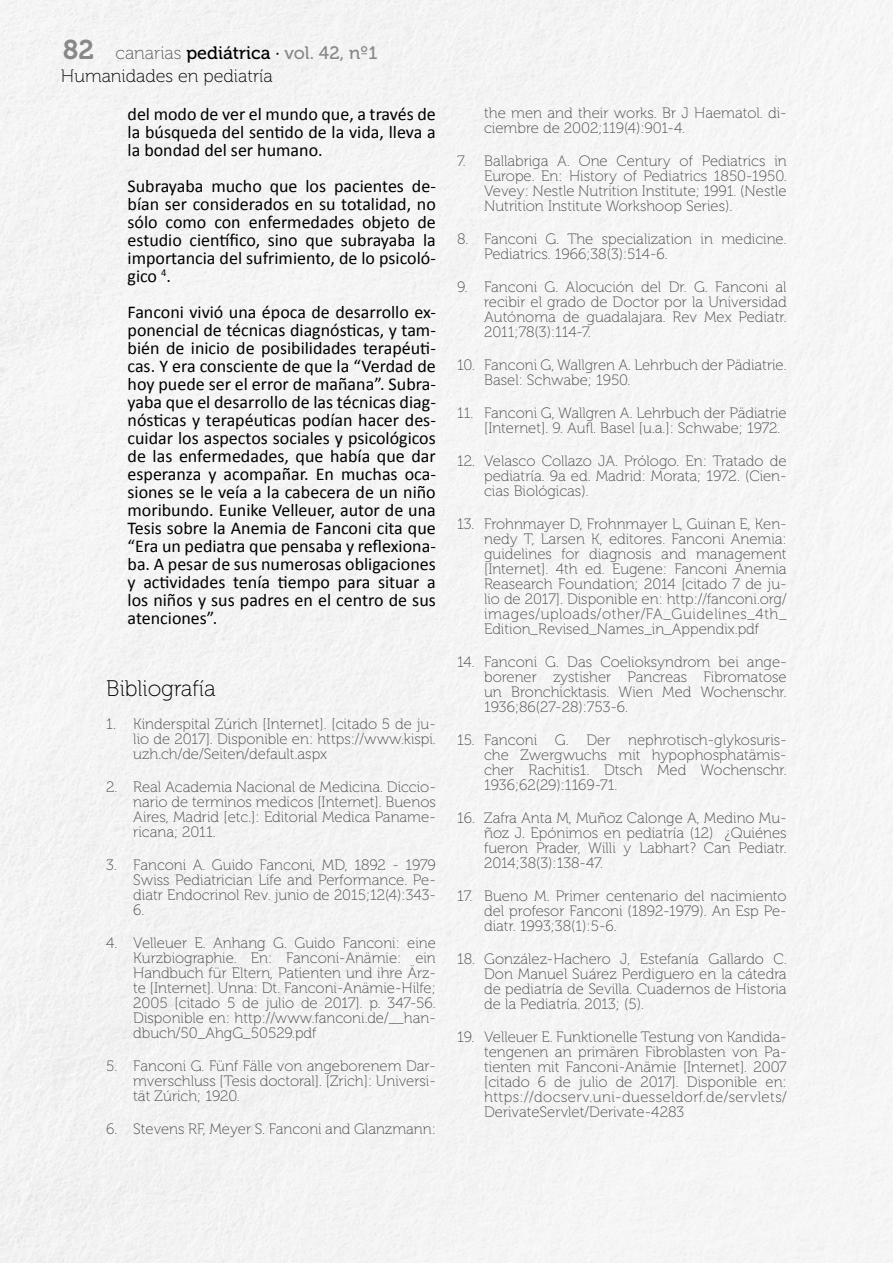
<style>
.page{position:relative;width:893px;height:1263px;background:#fff}
.page>*{position:absolute;margin:0;border:0;box-sizing:border-box;transform-origin:0 0}
.t1{font:22.5px "Museo 100";color:#000}
.t2{font:18px/18px "Calibri";color:#000;text-align:justify}
.t3{font:18px "Museo 500";color:#000}
.t4{font:18px "Museo 100";color:#000}
.t5{font:15px/15px "Museo 100";color:#4b4b4d;text-align:justify}
.s1{font-family:"Museo 700";font-size:27px;color:#87888a}
.s2{font-family:"Museo 100";color:#58585a}
.s3{color:#87888a}
</style>
<div class="page">
<p class="t3" style="left:63px;top:42px;width:316px"><span class="s1">82</span> <span class="s2">canarias</span> pediátrica · <span class="s3">vol. 42, nº1</span></p>
<p class="t4" style="left:61px;top:66px;width:213px">Humanidades en pediatría</p>
<p class="t2" style="left:128px;top:104px;width:310px">del modo de ver el mundo que, a través de la búsqueda del sentido de la vida, lleva a la bondad del ser humano.</p>
<p class="t2" style="left:128px;top:176px;width:310px">Subrayaba mucho que los pacientes de&shy;bían ser considerados en su totalidad, no sólo como con enfermedades objeto de estudio científico, sino que subrayaba la importancia del sufrimiento, de lo psicoló&shy;gico <sup>4</sup>.</p>
<p class="t2" style="left:128px;top:302px;width:310px">Fanconi vivió una época de desarrollo ex&shy;ponencial de técnicas diagnósticas, y tam&shy;bién de inicio de posibilidades terapéuti&shy;cas. Y era consciente de que la “Verdad de hoy puede ser el error de mañana”. Subra&shy;yaba que el desarrollo de las técnicas diag&shy;nósticas y terapéuticas podían hacer des&shy;cuidar los aspectos sociales y psicológicos de las enfermedades, que había que dar esperanza y acompañar. En muchas oca&shy;siones se le veía a la cabecera de un niño moribundo. Eunike Velleuer, autor de una Tesis sobre la Anemia de Fanconi cita que “Era un pediatra que pensaba y reflexiona&shy;ba. A pesar de sus numerosas obligaciones y actividades tenía tiempo para situar a los niños y sus padres en el centro de sus atenciones”.</p>
<h1 class="t1" style="left:106px;top:676px;width:111px">Bibliografía</h1>
<p class="t5" style="left:133px;top:717px;width:304px;text-indent:-27px">1. Kinderspital Zúrich [Internet]. [citado 5 de ju&shy;lio de 2017]. Disponible en: https://www.kispi. uzh.ch/de/Seiten/default.aspx</p>
<p class="t5" style="left:133px;top:780px;width:304px;text-indent:-27px">2. Real Academia Nacional de Medicina. Diccio&shy;nario de terminos medicos [Internet]. Buenos Aires, Madrid [etc.]: Editorial Medica Paname&shy;ricana; 2011.</p>
<p class="t5" style="left:133px;top:858px;width:304px;text-indent:-27px">3. Fanconi A. Guido Fanconi, MD, 1892 - 1979<br>Swiss Pediatrician Life and Performance. Pe&shy;diatr Endocrinol Rev. junio de 2015;12(4):343- 6.</p>
<p class="t5" style="left:133px;top:936px;width:304px;text-indent:-27px">4. Velleuer E. Anhang G. Guido Fanconi: eine Kurzbiographie. En: Fanconi-Anämie: ein Handbuch für Eltern, Patienten und ihre Ärz&shy;te [Internet]. Unna: Dt. Fanconi-Anämie-Hilfe; 2005 [citado 5 de julio de 2017]. p. 347-56.<br>Disponible en: http://www.fanconi.de/__han&shy;dbuch/50_AhgG_50529.pdf</p>
<p class="t5" style="left:133px;top:1059px;width:304px;text-indent:-27px">5. Fanconi G. Fünf Fälle von angeborenem Dar&shy;mverschluss [Tesis doctoral]. [Zrich]: Universi&shy;tät Zúrich; 1920.</p>
<p class="t5" style="left:106px;top:1122px;width:331px">6. Stevens RF, Meyer S. Fanconi and Glanzmann:</p>
<p class="t5" style="left:484px;top:105px;width:304px">the men and their works. Br J Haematol. di&shy;ciembre de 2002;119(4):901-4.</p>
<p class="t5" style="left:484px;top:153px;width:304px;text-indent:-27px">7. Ballabriga A. One Century of Pediatrics in Europe. En: History of Pediatrics 1850-1950.<br>Vevey: Nestle Nutrition Institute; 1991. (Nestle Nutrition Institute Workshoop Series).</p>
<p class="t5" style="left:484px;top:231px;width:304px;text-indent:-27px">8. Fanconi G. The specialization in medicine.<br>Pediatrics. 1966;38(3):514-6.</p>
<p class="t5" style="left:484px;top:279px;width:304px;text-indent:-27px">9. Fanconi G. Alocución del Dr. G. Fanconi al recibir el grado de Doctor por la Universidad Autónoma de guadalajara. Rev Mex Pediatr.<br>2011;78(3):114-7.</p>
<p class="t5" style="left:484px;top:357px;width:304px;text-indent:-27px">10. Fanconi G, Wallgren A. Lehrbuch der Pädiatrie.<br>Basel: Schwabe; 1950.</p>
<p class="t5" style="left:484px;top:405px;width:304px;text-indent:-27px">11. Fanconi G, Wallgren A. Lehrbuch der Pädiatrie [Internet]. 9. Aufl. Basel [u.a.]: Schwabe; 1972.</p>
<p class="t5" style="left:484px;top:453px;width:304px;text-indent:-27px">12. Velasco Collazo JA. Prólogo. En: Tratado de pediatría. 9a ed. Madrid: Morata; 1972. (Cien&shy;cias Biológicas).</p>
<p class="t5" style="left:484px;top:516px;width:304px;text-indent:-27px">13. Frohnmayer D, Frohnmayer L, Guinan E, Ken&shy;nedy T, Larsen K, editores. Fanconi Anemia: guidelines for diagnosis and management [Internet]. 4th ed. Eugene: Fanconi Anemia Reasearch Foundation; 2014 [citado 7 de ju&shy;lio de 2017]. Disponible en: http://fanconi.org/ images/uploads/other/FA_Guidelines_4th_ Edition_Revised_Names_in_Appendix.pdf</p>
<p class="t5" style="left:484px;top:654px;width:304px;text-indent:-27px">14. Fanconi G. Das Coelioksyndrom bei ange&shy;borener zystisher Pancreas Fibromatose un Bronchicktasis. Wien Med Wochenschr.<br>1936;86(27-28):753-6.</p>
<p class="t5" style="left:484px;top:732px;width:304px;text-indent:-27px">15. Fanconi G. Der nephrotisch-glykosuris&shy;che Zwergwuchs mit hypophosphatämis&shy;cher Rachitis1. Dtsch Med Wochenschr.<br>1936;62(29):1169-71.</p>
<p class="t5" style="left:484px;top:810px;width:304px;text-indent:-27px">16. Zafra Anta M, Muñoz Calonge A, Medino Mu&shy;ñoz J. Epónimos en pediatría (12) ¿Quiénes fueron Prader, Willi y Labhart? Can Pediatr.<br>2014;38(3):138-47.</p>
<p class="t5" style="left:484px;top:888px;width:304px;text-indent:-27px">17. Bueno M. Primer centenario del nacimiento del profesor Fanconi (1892-1979). An Esp Pe&shy;diatr. 1993;38(1):5-6.</p>
<p class="t5" style="left:484px;top:951px;width:304px;text-indent:-27px">18. González-Hachero J, Estefanía Gallardo C.<br>Don Manuel Suárez Perdiguero en la cátedra de pediatría de Sevilla. Cuadernos de Historia de la Pediatría. 2013; (5).</p>
<p class="t5" style="left:484px;top:1029px;width:304px;text-indent:-27px">19. Velleuer E. Funktionelle Testung von Kandida&shy;tengenen an primären Fibroblasten von Pa&shy;tienten mit Fanconi-Anämie [Internet]. 2007 [citado 6 de julio de 2017]. Disponible en: https://docserv.uni-duesseldorf.de/servlets/ DerivateServlet/Derivate-4283</p>
</div>
